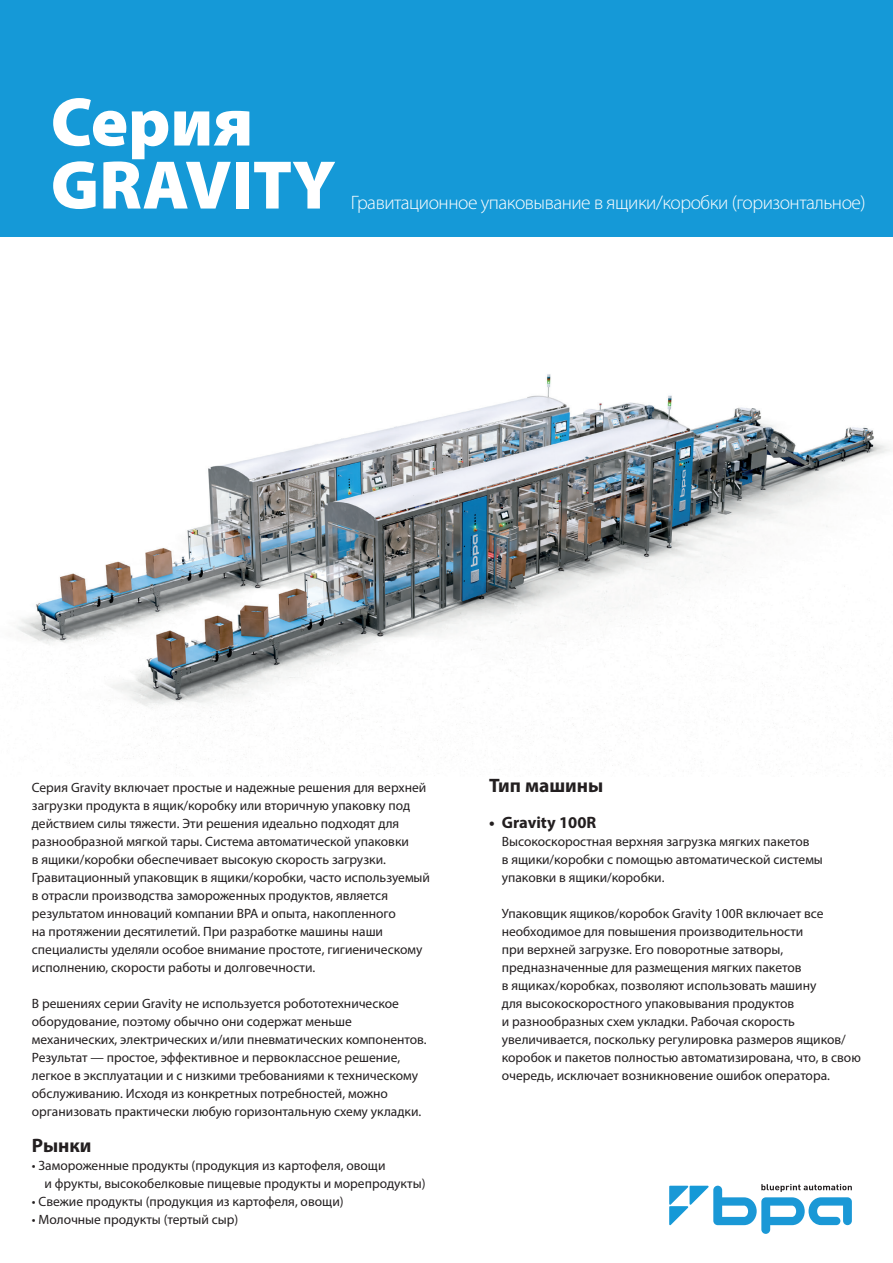
<style>
.page{position:relative;width:893px;height:1263px;background:#fff}
.page>*{position:absolute;margin:0;border:0;box-sizing:border-box;transform-origin:0 0}
.t1{font:900 69.3px/63px "Myriad Pro";color:#fff}
.t2{font:300 19.5px "Myriad Pro";letter-spacing:-.025em;color:#fff}
.t3{font:700 19.5px "Myriad Pro";color:#231f20}
.t4{font:700 16.5px "Myriad Pro";color:#231f20}
.t5{font:13.5px/18px "Myriad Pro";color:#231f20}
</style>
<div class="page">
<img style="left:0;top:236px;width:893px;height:540px">
<div style="left:0;top:0;width:893px;height:236px;background:#1599d7"></div>
<svg style="left:669px;top:1184px;width:183px;height:50px"></svg>
<h1 class="t1" style="left:51px;top:88px;width:286px">Серия<br>GRAVITY</h1>
<h2 class="t2" style="left:351px;top:190px;width:516px">Гравитационное упаковывание в ящики/коробки (горизонтальное)</h2>
<p class="t5" style="left:32px;top:778px;width:400px">Серия Gravity включает простые и надежные решения для верхней загрузки продукта в ящик/коробку или вторичную упаковку под действием силы тяжести. Эти решения идеально подходят для разнообразной мягкой тары. Система автоматической упаковки<br>в ящики/коробки обеспечивает высокую скорость загрузки.<br>Гравитационный упаковщик в ящики/коробки, часто используемый в отрасли производства замороженных продуктов, является результатом инноваций компании BPA и опыта, накопленного<br>на протяжении десятилетий. При разработке машины наши специалисты уделяли особое внимание простоте, гигиеническому исполнению, скорости работы и долговечности.</p>
<p class="t5" style="left:32px;top:994px;width:396px">В решениях серии Gravity не используется робототехническое оборудование, поэтому обычно они содержат меньше механических, электрических и/или пневматических компонентов.<br>Результат — простое, эффективное и первоклассное решение, легкое в эксплуатации и с низкими требованиями к техническому обслуживанию. Исходя из конкретных потребностей, можно организовать практически любую горизонтальную схему укладки.</p>
<h2 class="t3" style="left:32px;top:1133px;width:61px">Рынки</h2>
<p class="t5" style="left:45px;top:1156px;width:382px;text-indent:-13px">• Замороженные продукты (продукция из картофеля, овощи<br>и фрукты, высокобелковые пищевые продукты и морепродукты)</p>
<p class="t5" style="left:32px;top:1192px;width:313px">• Свежие продукты (продукция из картофеля, овощи)</p>
<p class="t5" style="left:32px;top:1210px;width:208px">• Молочные продукты (тертый сыр)</p>
<h2 class="t3" style="left:489px;top:773px;width:116px">Тип машины</h2>
<p class="t4" style="left:489px;top:812px;width:109px">• Gravity 100R</p>
<p class="t5" style="left:502px;top:832px;width:323px">Высокоскоростная верхняя загрузка мягких пакетов<br>в ящики/коробки с помощью автоматической системы упаковки в ящики/коробки.</p>
<p class="t5" style="left:502px;top:904px;width:361px">Упаковщик ящиков/коробок Gravity 100R включает все необходимое для повышения производительности<br>при верхней загрузке. Его поворотные затворы, предназначенные для размещения мягких пакетов<br>в ящиках/коробках, позволяют использовать машину<br>для высокоскоростного упаковывания продуктов<br>и разнообразных схем укладки. Рабочая скорость увеличивается, поскольку регулировка размеров ящиков/ коробок и пакетов полностью автоматизирована, что, в свою очередь, исключает возникновение ошибок оператора.</p>
</div>
